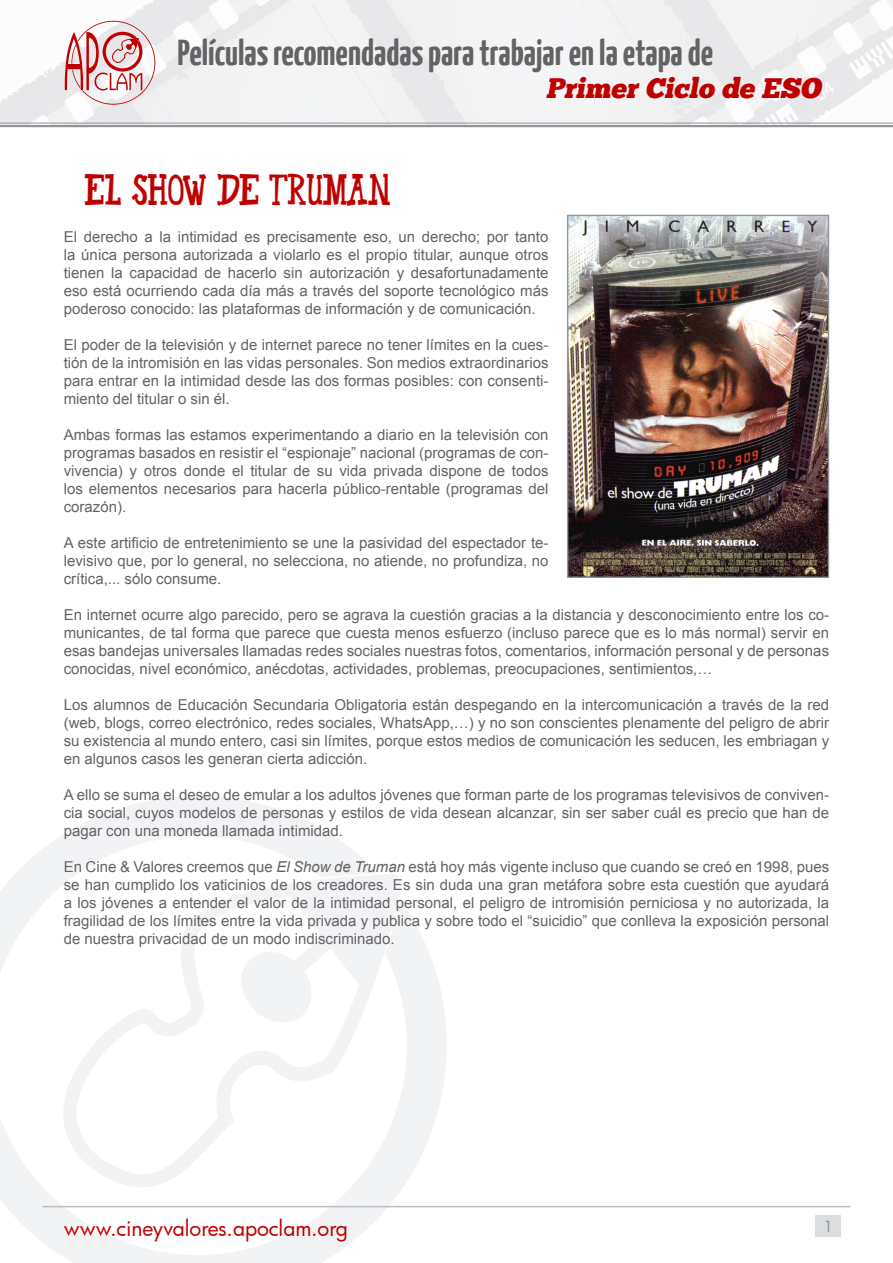
<style>
.page{position:relative;width:893px;height:1263px;background:#fff}
.page>*{position:absolute;margin:0;border:0;box-sizing:border-box;transform-origin:0 0}
.t1{font:700 36px "Yanone Kaffeesatz";color:#636366}
.t2{font:30px "Alan Font Regular";color:#bf0000}
.t3{font:italic 28.2px "Chunk Five";color:#bf0000}
.t4{font:21px "Futura";color:#bf0000}
.t5{font:15px/18px "Arial";color:#636366;text-align:justify}
.t6{font:500 15px "Futura";color:#939598}
.s1{font-style:italic}
</style>
<div class="page">
<svg style="left:0;top:796px;width:447px;height:467px"></svg>
<svg style="left:60px;top:872px;width:345px;height:329px"></svg>
<svg style="left:62px;top:874px;width:339px;height:323px"></svg>
<svg style="left:236px;top:881px;width:163px;height:145px"></svg>
<svg style="left:0;top:123px;width:893px;height:5px;background:#bdbec0"></svg>
<svg style="left:0;top:0;width:893px;height:123px"></svg>
<svg style="left:64px;top:21px;width:91px;height:84px"></svg>
<hr style="left:43px;top:1206px;width:807px;height:1px;background:#bcbdc0">
<div style="left:815px;top:1215px;width:26px;height:22px;background:#dcdddf"></div>
<img style="left:569px;top:217px;width:258px;height:359px">
<div style="left:567px;top:215px;width:262px;height:363px;border:1px solid #939598"></div>
<h1 class="t1" style="left:178px;top:30px;width:537px">Películas recomendadas para trabajar en la etapa de</h1>
<h3 class="t3" style="left:546px;top:71px;width:282px">Primer Ciclo de ESO</h3>
<h2 class="t2" style="left:85px;top:170px;width:307px">EL SHOW DE TRUMAN</h2>
<p class="t5" style="left:64px;top:228px;width:486px">El derecho a la intimidad es precisamente eso, un derecho; por tanto la única persona autorizada a violarlo es el propio titular, aunque otros tienen la capacidad de hacerlo sin autorización y desafortunadamente eso está ocurriendo cada día más a través del soporte tecnológico más poderoso conocido: las plataformas de información y de comunicación.</p>
<p class="t5" style="left:64px;top:336px;width:486px">El poder de la televisión y de internet parece no tener límites en la cues&shy;tión de la intromisión en las vidas personales. Son medios extraordinarios para entrar en la intimidad desde las dos formas posibles: con consenti&shy;miento del titular o sin él.</p>
<p class="t5" style="left:64px;top:426px;width:486px">Ambas formas las estamos experimentando a diario en la televisión con programas basados en resistir el “espionaje” nacional (programas de con&shy;vivencia) y otros donde el titular de su vida privada dispone de todos los elementos necesarios para hacerla público-rentable (programas del corazón).</p>
<p class="t5" style="left:64px;top:534px;width:486px">A este artificio de entretenimiento se une la pasividad del espectador te&shy;levisivo que, por lo general, no selecciona, no atiende, no profundiza, no crítica,... sólo consume.</p>
<p class="t5" style="left:64px;top:606px;width:767px">En internet ocurre algo parecido, pero se agrava la cuestión gracias a la distancia y desconocimiento entre los co&shy;municantes, de tal forma que parece que cuesta menos esfuerzo (incluso parece que es lo más normal) servir en esas bandejas universales llamadas redes sociales nuestras fotos, comentarios, información personal y de personas conocidas, nivel económico, anécdotas, actividades, problemas, preocupaciones, sentimientos,…</p>
<p class="t5" style="left:64px;top:696px;width:767px">Los alumnos de Educación Secundaria Obligatoria están despegando en la intercomunicación a través de la red (web, blogs, correo electrónico, redes sociales, WhatsApp,…) y no son conscientes plenamente del peligro de abrir su existencia al mundo entero, casi sin límites, porque estos medios de comunicación les seducen, les embriagan y en algunos casos les generan cierta adicción.</p>
<p class="t5" style="left:64px;top:786px;width:767px">A ello se suma el deseo de emular a los adultos jóvenes que forman parte de los programas televisivos de conviven&shy;cia social, cuyos modelos de personas y estilos de vida desean alcanzar, sin ser saber cuál es precio que han de pagar con una moneda llamada intimidad.</p>
<p class="t5" style="left:64px;top:858px;width:767px">En Cine &amp; Valores creemos que <span class="s1">El Show de Truman</span> está hoy más vigente incluso que cuando se creó en 1998, pues se han cumplido los vaticinios de los creadores. Es sin duda una gran metáfora sobre esta cuestión que ayudará a los jóvenes a entender el valor de la intimidad personal, el peligro de intromisión perniciosa y no autorizada, la fragilidad de los límites entre la vida privada y publica y sobre todo el “suicidio” que conlleva la exposición personal de nuestra privacidad de un modo indiscriminado.</p>
<h3 class="t4" style="left:64px;top:1214px;width:286px">www.cineyvalores.apoclam.org</h3>
<p class="t6" style="left:824px;top:1216px;width:10px">1</p>
</div>
